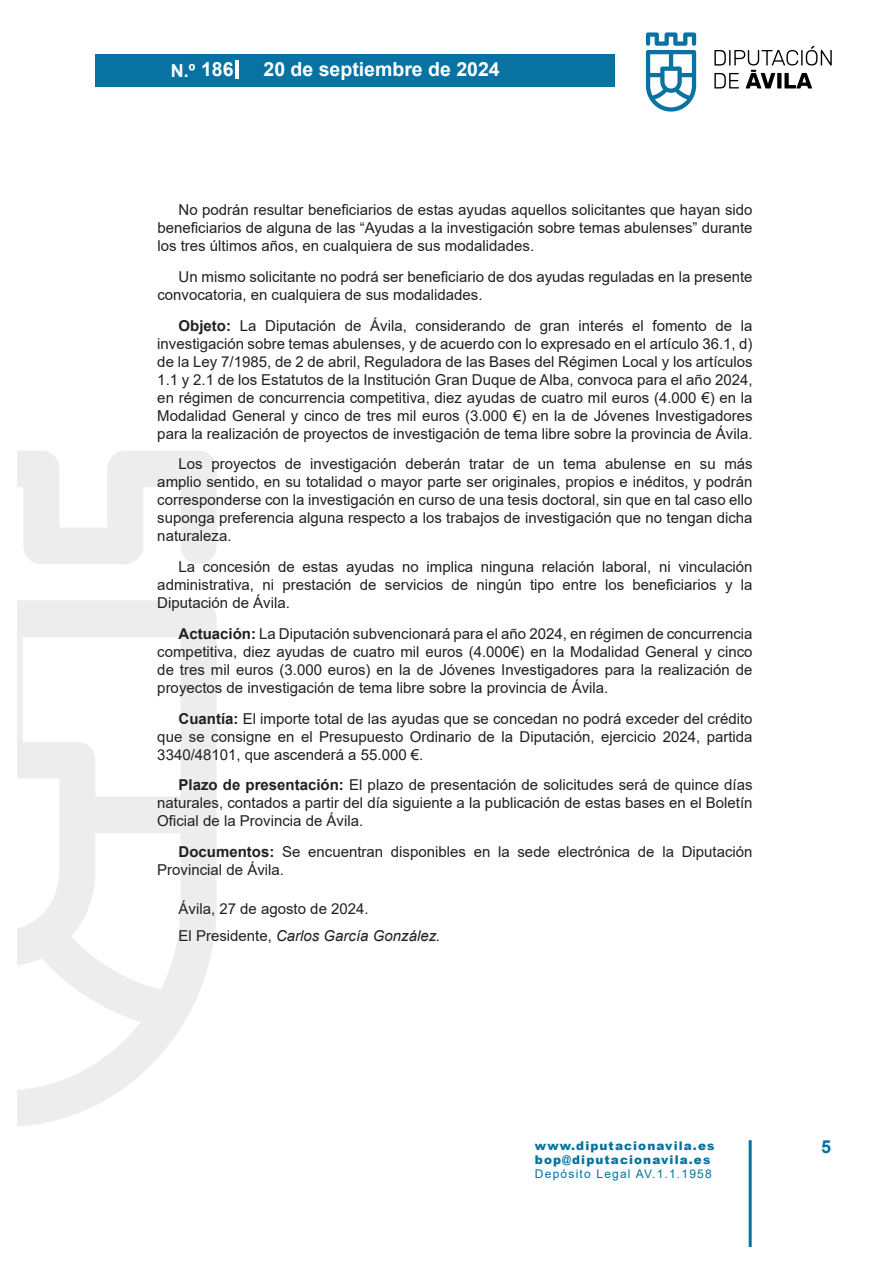
<style>
.page{position:relative;width:893px;height:1263px;background:#fff}
.page>*{position:absolute;margin:0;border:0;box-sizing:border-box;transform-origin:0 0}
.t1{font:700 19.5px "Arial";color:#fff}
.t2{font:700 18px "Arial";color:#fff}
.t3{font:700 18px "Arial";color:#0873a3}
.TEXTO{font:15px/18px "Arial";color:#231f20;text-align:justify}
.TEXTO-2{font:15px/18px "Arial MT2";color:#231f20}
.FIRMA{font:italic 15px "Arial";color:#231f20}
.FIRMA-2{font:15px "Arial";color:#231f20}
.t4{font:900 12px "Arial";letter-spacing:.09em;color:#05739e}
.t5{font:12px "Arial MT2";letter-spacing:.1em;color:#05739e}
.s1{font-size:19.5px}
.s2{font-family:"Arial Bold MT2"}
.s3{font-family:"Arial MT2"}
.s4{font-style:normal}
</style>
<div class="page">
<div style="left:95px;top:54px;width:520px;height:33px;background:#0873a3"></div>
<svg style="left:646px;top:32px;width:50px;height:80px"></svg>
<svg style="left:714px;top:46px;width:118px;height:42px"></svg>
<hr style="left:749px;top:1140px;width:3px;height:106px;background:#05739e">
<hr style="left:236px;top:60px;width:3px;height:18px;background:#fff">
<svg style="left:17px;top:451px;width:200px;height:675px"></svg>
<p class="t2" style="left:171px;top:58px;width:64px">N.º <span class="s1">186</span></p>
<h1 class="t1" style="left:263px;top:56px;width:238px">20 de septiembre de 2024</h1>
<p class="TEXTO" style="left:157px;top:201px;width:597px;text-indent:21px">No podrán resultar beneficiarios de estas ayudas aquellos solicitantes que hayan sido beneficiarios de alguna de las “Ayudas a la investigación sobre temas abulenses” durante los tres últimos años, en cualquiera de sus modalidades.</p>
<p class="TEXTO" style="left:157px;top:267px;width:597px;text-indent:21px">Un mismo solicitante no podrá ser beneficiario de dos ayudas reguladas en la presente convocatoria, en cualquiera de sus modalidades.</p>
<p class="TEXTO" style="left:157px;top:316px;width:597px;text-indent:21px"><span class="s2">Objeto:</span> La Diputación de Ávila, considerando de gran interés el fomento de la investigación sobre temas abulenses, y de acuerdo con lo expresado en el artículo 36.1, d) de la Ley 7/1985, de 2 de abril, Reguladora de las Bases del Régimen Local y los artículos 1.1 y 2.1 de los Estatutos de la Institución Gran Duque de Alba, convoca para el año 2024, en régimen de concurrencia competitiva, diez ayudas de cuatro mil euros (4.000 €) en la Modalidad General y cinco de tres mil euros (3.000 €) en la de Jóvenes Investigadores <span class="s3">para la realización de proyectos de investigación de tema libre sobre la provincia de Ávila.</span></p>
<p class="TEXTO" style="left:157px;top:455px;width:597px;text-indent:21px"><span class="s3">Los proyectos de investigación deberán tratar de un tema abulense en su más </span>amplio sentido, en su totalidad o mayor parte ser originales, propios e inéditos, y podrán corresponderse con la investigación en curso de una tesis doctoral, sin que en tal caso ello suponga preferencia alguna respecto a los trabajos de investigación que no tengan dicha <span class="s3">naturaleza.</span></p>
<p class="TEXTO" style="left:157px;top:558px;width:597px;text-indent:21px">La concesión de estas ayudas no implica ninguna relación laboral, ni vinculación administrativa, ni prestación de servicios de ningún tipo entre los beneficiarios y la <span class="s3">Diputación de Ávila.</span></p>
<p class="TEXTO" style="left:157px;top:624px;width:597px;text-indent:21px"><span class="s2">Actuación:</span> La Diputación subvencionará para el año 2024, en régimen de concurrencia competitiva, diez ayudas de cuatro mil euros (4.000€) en la Modalidad General y cinco de tres mil euros (3.000 euros) en la de Jóvenes Investigadores para la realización de <span class="s3">proyectos de investigación de tema libre sobre la provincia de Ávila.</span></p>
<p class="TEXTO" style="left:157px;top:709px;width:597px;text-indent:21px"><span class="s2">Cuantía:</span> El importe total de las ayudas que se concedan no podrá exceder del crédito que se consigne en el Presupuesto Ordinario de la Diputación, ejercicio 2024, partida 3340/48101, que ascenderá a 55.000 €.</p>
<p class="TEXTO" style="left:157px;top:776px;width:597px;text-indent:21px"><span class="s2">Plazo de presentación:</span> El plazo de presentación de solicitudes será de quince días naturales, contados a partir del día siguiente a la publicación de estas bases en el Boletín Oficial de la Provincia de Ávila.</p>
<p class="TEXTO-2" style="left:157px;top:843px;width:597px;text-indent:21px"><span class="s2">Documentos:</span> Se encuentran disponibles en la sede electrónica de la Diputación<br>Provincial de Ávila.</p>
<p class="FIRMA-2" style="left:179px;top:899px;width:192px">Ávila, 27 de agosto de 2024.</p>
<p class="FIRMA" style="left:179px;top:926px;width:263px"><span class="s4">El Presidente,</span> Carlos García González.</p>
<p class="t4" style="left:535px;top:1136px;width:181px">www.diputacionavila.es</p>
<p class="t3" style="left:821px;top:1134px;width:12px">5</p>
<p class="t4" style="left:535px;top:1151px;width:177px">bop@diputacionavila.es</p>
<p class="t5" style="left:535px;top:1166px;width:178px">Depósito Legal AV.1.1.1958</p>
</div>
